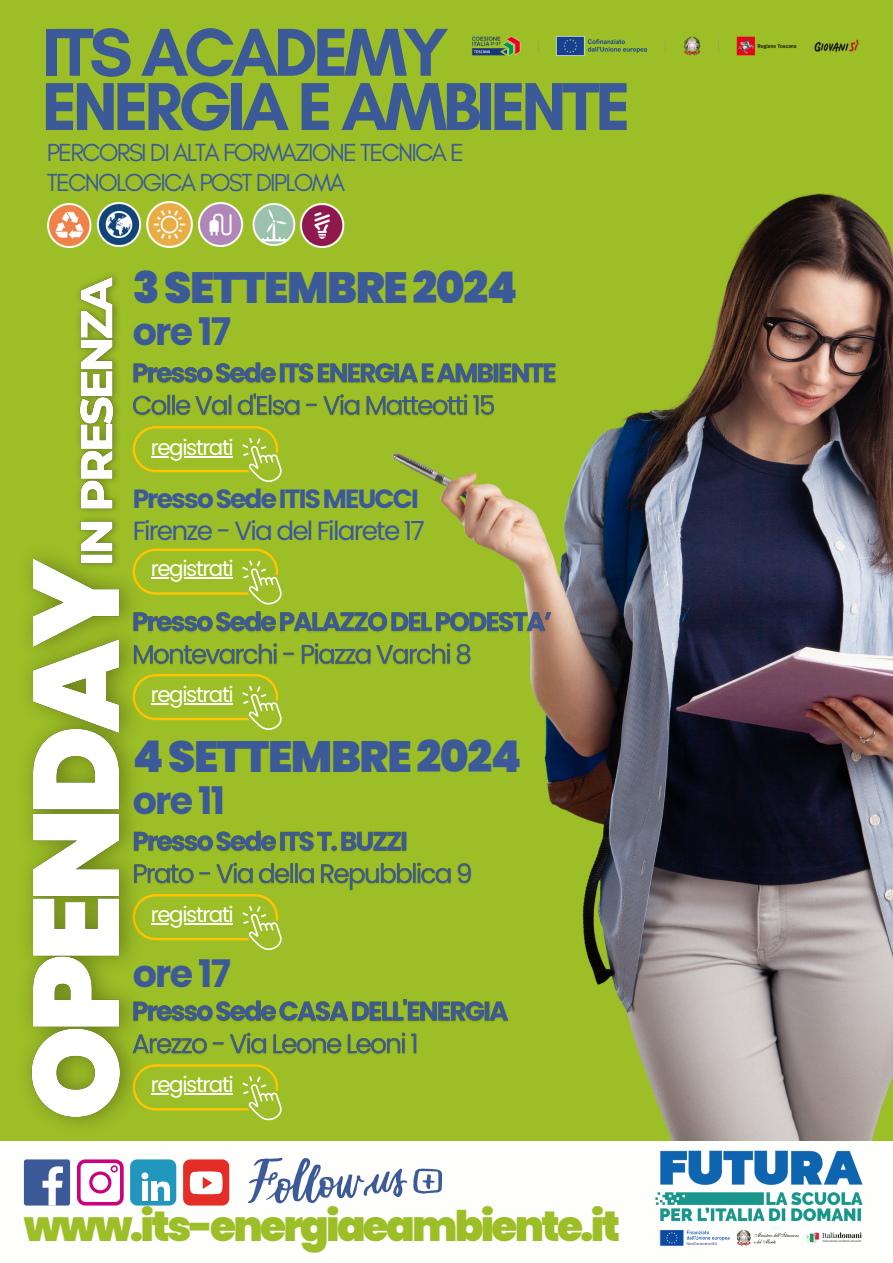
<style>
.page{position:relative;width:893px;height:1263px;background:#9cbe27}
.page>*{position:absolute;margin:0;border:0;box-sizing:border-box;transform-origin:0 0}
.t1{font:700 69px/54.3px "Glacial Indifference";letter-spacing:-.065em;color:#3d5a98}
.t2{font:900 43.72px "Poppins";letter-spacing:-.03em;color:#3d5a98}
.t3{font:900 42.15px "Poppins";letter-spacing:-.065em;color:#9cbe27}
.t4{font:700 37.95px "Poppins";letter-spacing:-.045em;color:#3d5a98}
.t5{font:26.33px "Poppins";letter-spacing:-.07em;color:#3d5a98}
.t6{font:700 26.33px "Poppins";letter-spacing:-.07em;color:#3d5a98}
.t7{font:25.12px/29.8px "Glacial Indifference";letter-spacing:-.07em;color:#3d5a98}
.t8{font:21.38px "Poppins";letter-spacing:-.065em;color:#fff}
</style>
<div class="page">
<img style="left:392px;top:193px;width:501px;height:948px">
<div style="left:0;top:1141px;width:893px;height:122px;background:#fefefd"></div>
<div style="left:24px;top:1159px;width:46px;height:46px;background:#3d5a98;border-radius:3px"></div>
<svg style="left:43px;top:1166px;width:20px;height:39px"></svg>
<svg style="left:77px;top:1159px;width:47px;height:46px"></svg>
<div style="left:130px;top:1159px;width:46px;height:46px;background:#2197bd;border-radius:7px"></div>
<svg style="left:141px;top:1172px;width:7px;height:7px"></svg>
<div style="left:142px;top:1182px;width:6px;height:19px;background:#fff"></div>
<div style="left:152px;top:1182px;width:5px;height:19px;background:#fff"></div>
<svg style="left:156px;top:1181px;width:14px;height:20px"></svg>
<div style="left:183px;top:1159px;width:46px;height:46px;background:#e52d27;border-radius:7px"></div>
<svg style="left:190px;top:1171px;width:32px;height:23px"></svg>
<svg style="left:248px;top:1157px;width:194px;height:47px"></svg>
<img style="left:162px;top:603px;width:393px;height:70px">
<img style="left:162px;top:823px;width:312px;height:72px">
<img style="left:162px;top:994px;width:349px;height:68px">
<svg style="left:133px;top:426px;width:149px;height:56px"></svg>
<svg style="left:162px;top:548px;width:120px;height:56px"></svg>
<svg style="left:162px;top:674px;width:120px;height:56px"></svg>
<svg style="left:162px;top:894px;width:120px;height:56px"></svg>
<svg style="left:162px;top:1064px;width:120px;height:56px"></svg>
<img style="left:47px;top:203px;width:95px;height:44px">
<img style="left:299px;top:204px;width:46px;height:43px">
<img style="left:146px;top:202px;width:46px;height:46px">
<img style="left:252px;top:204px;width:44px;height:41px">
<img style="left:197px;top:202px;width:47px;height:45px">
<img style="left:472px;top:36px;width:387px;height:20px">
<img style="left:655px;top:1150px;width:208px;height:96px">
<img style="left:133px;top:354px;width:425px;height:70px">
<img style="left:28px;top:548px;width:134px;height:577px">
<img style="left:70px;top:276px;width:56px;height:298px">
<hr style="left:151px;top:456px;width:81px;height:2px;background:#fff">
<hr style="left:151px;top:577px;width:81px;height:2px;background:#fff">
<hr style="left:151px;top:703px;width:81px;height:2px;background:#fff">
<hr style="left:151px;top:923px;width:81px;height:2px;background:#fff">
<hr style="left:151px;top:1093px;width:81px;height:2px;background:#fff">
<p class="t1" style="left:42px;top:24px;width:590px">ITS ACADEMY<br>ENERGIA E AMBIENTE</p>
<p class="t7" style="left:47px;top:137px;width:419px">PERCORSI DI ALTA FORMAZIONE TECNICA E<br>TECNOLOGICA POST DIPLOMA</p>
<p class="t2" style="left:133px;top:257px;width:386px">3SETTEMBRE2024</p>
<h3 class="t4" style="left:133px;top:305px;width:100px">ore 17</h3>
<p class="t8" style="left:151px;top:432px;width:84px">registrati</p>
<p class="t6" style="left:133px;top:481px;width:288px">PressoSedeITISMEUCCI</p>
<p class="t5" style="left:133px;top:513px;width:294px">Firenze - Via del Filarete 17</p>
<p class="t8" style="left:151px;top:554px;width:84px">registrati</p>
<p class="t8" style="left:151px;top:679px;width:84px">registrati</p>
<p class="t2" style="left:133px;top:726px;width:390px">4SETTEMBRE2024</p>
<p class="t4" style="left:133px;top:774px;width:94px">ore 11</p>
<p class="t8" style="left:151px;top:899px;width:84px">registrati</p>
<h5 class="t4" style="left:133px;top:947px;width:100px">ore 17</h5>
<h3 class="t8" style="left:151px;top:1070px;width:84px">registrati</h3>
<h5 class="t3" style="left:24px;top:1197px;width:598px">www.its-energiaeambiente.it</h5>
</div>
